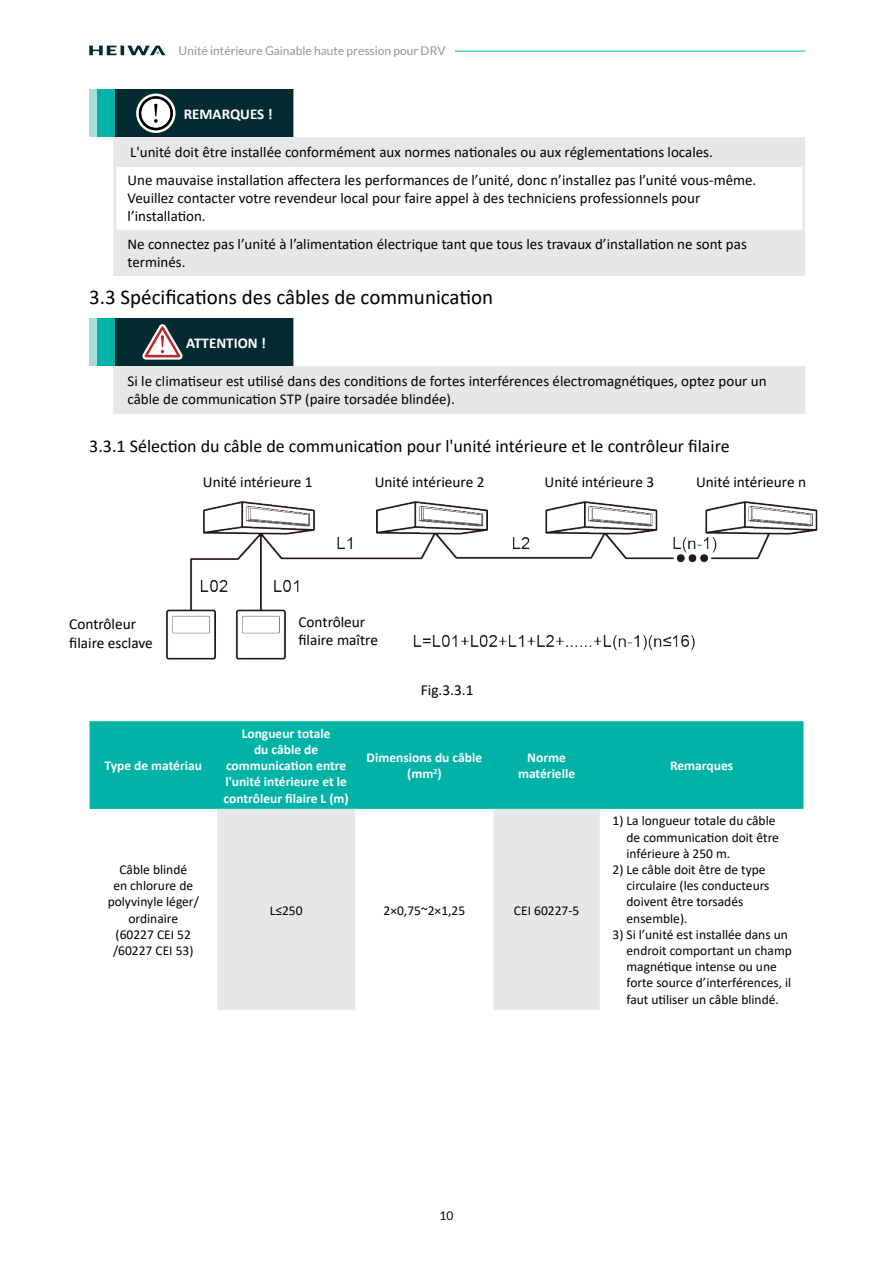
<style>
.page{position:relative;width:893px;height:1263px;background:#fff}
.page>*{position:absolute;margin:0;border:0;box-sizing:border-box;transform-origin:0 0}
.t1{font:21px "Calibri";color:#000}
.t2{font:18px "Calibri";color:#000}
.t3{font:15.3px/18.3px "Calibri";color:#000}
.t4{font:15px/18px "Calibri";color:#000}
.t5{font:700 15px "Calibri";color:#fff}
.t6{font:13.5px/16.2px "Calibri";color:#000}
.t7{font:700 13.5px/16.2px "Calibri";color:#fff;text-align:center}
.t8{font:12px "Lato";color:#939598}
.t9{font:12px "Lato";color:#000}
</style>
<div class="page">
<svg style="left:89px;top:45px;width:76px;height:10px"></svg>
<hr style="left:455px;top:51px;width:350px;height:1px;background:#00b3a6">
<svg style="left:89px;top:89px;width:205px;height:48px;background:#0b4145"></svg>
<svg style="left:116px;top:137px;width:686px;height:139px;fill:#e6e7e8"></svg>
<hr style="left:113px;top:167px;width:3px;height:63px;background:#e6e7e8">
<hr style="left:802px;top:167px;width:3px;height:63px;background:#e6e7e8">
<hr style="left:113px;top:230px;width:3px;height:46px;background:#e6e7e8">
<hr style="left:802px;top:230px;width:3px;height:46px;background:#e6e7e8">
<hr style="left:113px;top:137px;width:3px;height:27px;background:#e6e7e8">
<hr style="left:802px;top:137px;width:3px;height:27px;background:#e6e7e8">
<hr style="left:113px;top:164px;width:180px;height:3px;background:#e6e7e8">
<hr style="left:293px;top:164px;width:512px;height:3px;background:#e6e7e8">
<svg style="left:136px;top:94px;width:40px;height:39px"></svg>
<svg style="left:89px;top:318px;width:205px;height:48px;background:#0a4044"></svg>
<div style="left:115px;top:366px;width:689px;height:46px;background:#e6e7e8"></div>
<hr style="left:113px;top:366px;width:3px;height:45px;background:#e6e7e8">
<hr style="left:802px;top:366px;width:3px;height:45px;background:#e6e7e8">
<hr style="left:113px;top:411px;width:180px;height:3px;background:#e6e7e8">
<hr style="left:293px;top:411px;width:512px;height:3px;background:#e6e7e8">
<svg style="left:142px;top:324px;width:41px;height:36px"></svg>
<img style="left:166px;top:501px;width:652px;height:159px">
<div style="left:291px;top:622px;width:103px;height:40px;background:#fff"></div>
<div style="left:89px;top:721px;width:714px;height:88px;background:#00b3a6"></div>
<svg style="left:217px;top:809px;width:383px;height:201px;fill:#e6e7e8"></svg>
<p class="t8" style="left:179px;top:44px;width:268px">Unité intérieure Gainable haute pression pour DRV</p>
<p class="t5" style="left:184px;top:104px;width:90px">REMARQUES !</p>
<p class="t4" style="left:128px;top:137px;width:630px;line-height:28.2px">L'unité doit être installée conformément aux normes nationales ou aux réglementations locales.<br>Une mauvaise installation affectera les performances de l’unité, donc n’installez pas l’unité vous-même.</p>
<p class="t4" style="left:128px;top:189px;width:574px">Veuillez contacter votre revendeur local pour faire appel à des techniciens professionnels pour l’installation.</p>
<p class="t4" style="left:128px;top:235px;width:621px">Ne connectez pas l’unité à l’alimentation électrique tant que tous les travaux d’installation ne sont pas terminés.</p>
<h1 class="t1" style="left:89px;top:282px;width:405px">3.3 Spécifications des câbles de communication</h1>
<p class="t5" style="left:186px;top:333px;width:81px">ATTENTION !</p>
<p class="t4" style="left:128px;top:371px;width:640px">Si le climatiseur est utilisé dans des conditions de fortes interférences électromagnétiques, optez pour un câble de communication STP (paire torsadée blindée).</p>
<p class="t2" style="left:89px;top:433px;width:642px">3.3.1 Sélection du câble de communication pour l'unité intérieure et le contrôleur filaire</p>
<p class="t3" style="left:203px;top:473px;width:111px">Unité intérieure 1</p>
<p class="t3" style="left:375px;top:473px;width:111px">Unité intérieure 2</p>
<p class="t3" style="left:545px;top:473px;width:111px">Unité intérieure 3</p>
<p class="t3" style="left:696px;top:473px;width:112px">Unité intérieure n</p>
<p class="t3" style="left:69px;top:615px;width:85px">Contrôleur filaire esclave</p>
<p class="t3" style="left:298px;top:612px;width:81px">Contrôleur filaire maître</p>
<p class="t3" style="left:421px;top:680px;width:54px">Fig.3.3.1</p>
<p class="t7" style="left:104px;top:757px;width:99px">Type de matériau</p>
<p class="t6" style="left:108px;top:861px;width:93px;text-align:center">Câble blindé<br>en chlorure de polyvinyle léger/ ordinaire (60227 CEI 52 /60227 CEI 53)</p>
<p class="t7" style="left:224px;top:725px;width:127px">Longueur totale<br>du câble de communication entre l'unité intérieure et le contrôleur filaire L (m)</p>
<p class="t7" style="left:367px;top:749px;width:117px">Dimensions du câble (mm<sup>2</sup>)</p>
<p class="t7" style="left:518px;top:749px;width:59px">Norme matérielle</p>
<p class="t7" style="left:670px;top:757px;width:65px">Remarques</p>
<p class="t6" style="left:270px;top:901px;width:34px">L≤250</p>
<p class="t6" style="left:384px;top:901px;width:83px">2×0,75~2×1,25</p>
<p class="t6" style="left:514px;top:901px;width:67px">CEI 60227-5</p>
<p class="t6" style="left:626px;top:812px;width:154px;text-indent:-14px">1) La longueur totale du câble de communication doit être inférieure à 250 m.</p>
<p class="t6" style="left:626px;top:861px;width:144px;text-indent:-14px">2) Le câble doit être de type circulaire (les conducteurs doivent être torsadés ensemble).</p>
<p class="t6" style="left:626px;top:926px;width:167px;text-indent:-14px">3) Si l’unité est installée dans un endroit comportant un champ magnétique intense ou une forte source d’interférences, il faut utiliser un câble blindé.</p>
<p class="t9" style="left:439px;top:1209px;width:15px">10</p>
</div>
